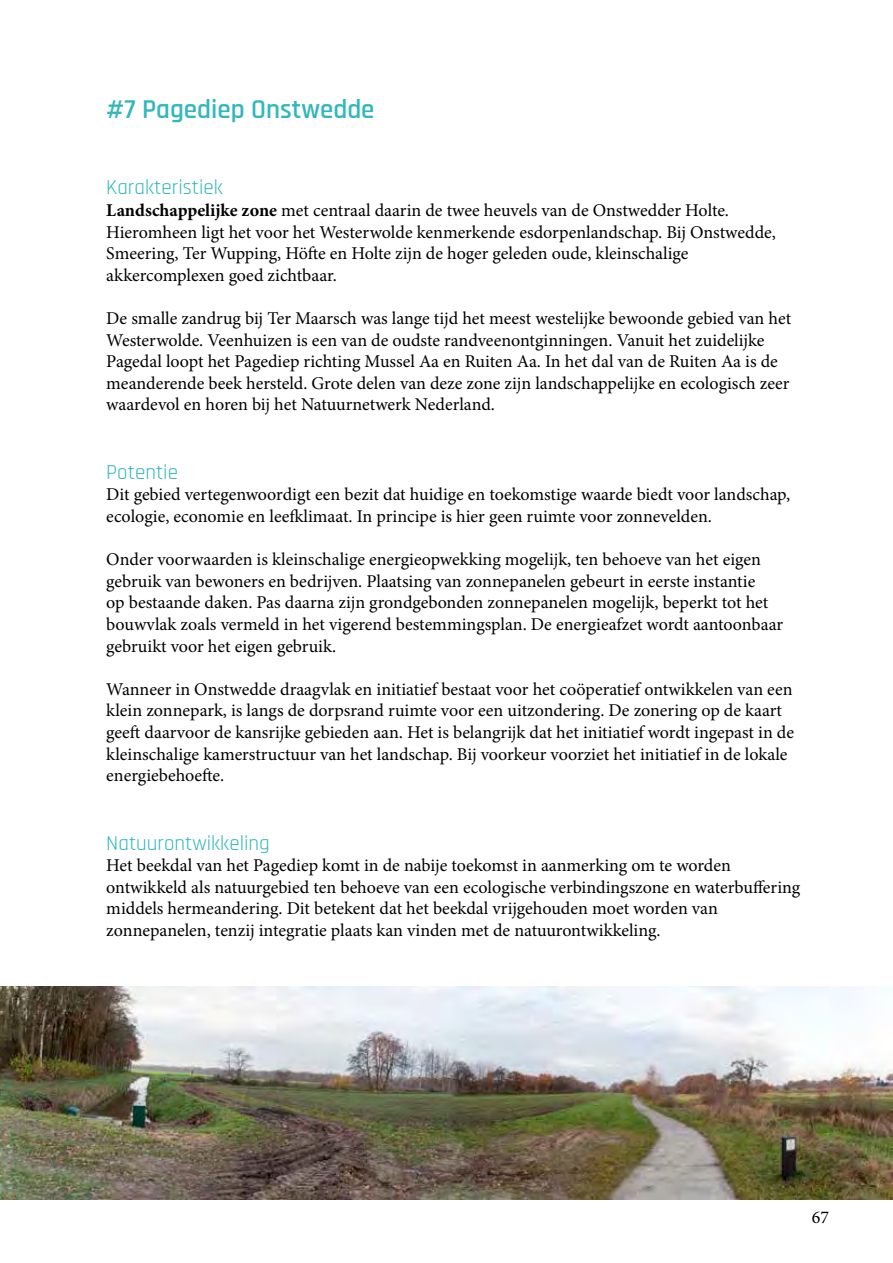
<style>
.page{position:relative;width:893px;height:1263px;background:#fff}
.page>*{position:absolute;margin:0;border:0;box-sizing:border-box;transform-origin:0 0}
.t1{font:600 27px "Rajdhani";color:#31b7bc}
.t2{font:21px "Rajdhani";color:#31b7bc}
.t3{font:18px/21.6px "Minion Pro";color:#000}
.s1{font-weight:700}
</style>
<div class="page">
<img style="left:0;top:986px;width:893px;height:213px">
<h1 class="t1" style="left:106px;top:93px;width:270px">#7 Pagediep Onstwedde</h1>
<p class="t2" style="left:106px;top:176px;width:118px">Karakteristiek</p>
<p class="t3" style="left:106px;top:199px;width:671px"><span class="s1">Landschappelijke zone</span> met centraal daarin de twee heuvels van de Onstwedder Holte.<br>Hieromheen ligt het voor het Westerwolde kenmerkende esdorpenlandschap. Bij Onstwedde, Smeering, Ter Wupping, Höfte en Holte zijn de hoger geleden oude, kleinschalige akkercomplexen goed zichtbaar.</p>
<p class="t3" style="left:106px;top:307px;width:686px">De smalle zandrug bij Ter Maarsch was lange tijd het meest westelijke bewoonde gebied van het Westerwolde. Veenhuizen is een van de oudste randveenontginningen. Vanuit het zuidelijke Pagedal loopt het Pagediep richting Mussel Aa en Ruiten Aa. In het dal van de Ruiten Aa is de meanderende beek hersteld. Grote delen van deze zone zijn landschappelijke en ecologisch zeer waardevol en horen bij het Natuurnetwerk Nederland.</p>
<p class="t2" style="left:106px;top:460px;width:73px">Potentie</p>
<p class="t3" style="left:106px;top:484px;width:685px">Dit gebied vertegenwoordigt een bezit dat huidige en toekomstige waarde biedt voor landschap, ecologie, economie en leefklimaat. In principe is hier geen ruimte voor zonnevelden.</p>
<p class="t3" style="left:106px;top:549px;width:678px">Onder voorwaarden is kleinschalige energieopwekking mogelijk, ten behoeve van het eigen gebruik van bewoners en bedrijven. Plaatsing van zonnepanelen gebeurt in eerste instantie<br>op bestaande daken. Pas daarna zijn grondgebonden zonnepanelen mogelijk, beperkt tot het bouwvlak zoals vermeld in het vigerend bestemmingsplan. De energieafzet wordt aantoonbaar gebruikt voor het eigen gebruik.</p>
<p class="t3" style="left:106px;top:678px;width:689px">Wanneer in Onstwedde draagvlak en initiatief bestaat voor het coöperatief ontwikkelen van een klein zonnepark, is langs de dorpsrand ruimte voor een uitzondering. De zonering op de kaart geeft daarvoor de kansrijke gebieden aan. Het is belangrijk dat het initiatief wordt ingepast in de kleinschalige kamerstructuur van het landschap. Bij voorkeur voorziet het initiatief in de lokale energiebehoefte.</p>
<p class="t2" style="left:106px;top:831px;width:165px">Natuurontwikkeling</p>
<p class="t3" style="left:106px;top:855px;width:695px">Het beekdal van het Pagediep komt in de nabije toekomst in aanmerking om te worden ontwikkeld als natuurgebied ten behoeve van een ecologische verbindingszone en waterbuffering middels hermeandering. Dit betekent dat het beekdal vrijgehouden moet worden van zonnepanelen, tenzij integratie plaats kan vinden met de natuurontwikkeling.</p>
<p class="t3" style="left:812px;top:1206px;width:19px">67</p>
</div>
